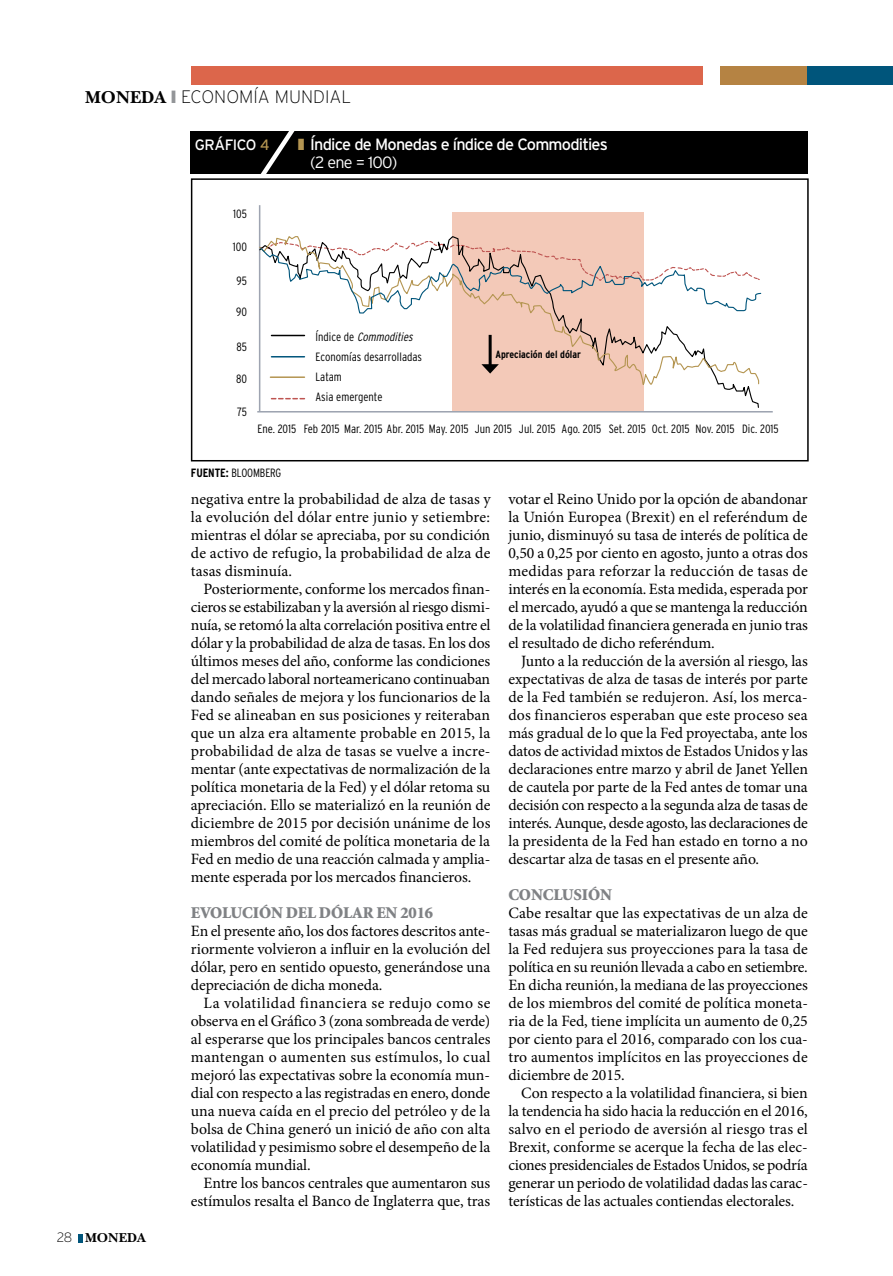
<style>
.page{position:relative;width:893px;height:1276px;background:#fff}
.page>*{position:absolute;margin:0;border:0;box-sizing:border-box;transform-origin:0 0}
.t1{font:200 18px "Interstate";color:#000}
.t2{font:900 16.5px "Minion";letter-spacing:-.005em;color:#808285}
.t3{font:16.35px "Interstate Mono";letter-spacing:-.05em;color:#fff}
.t4{font:300 16.35px "Interstate";letter-spacing:-.05em;color:#fff}
.t5{font:15.75px/18px "Minion Pro";letter-spacing:-.005em;color:#000;text-align:justify}
.t6{font:15px "Interstate Mono";letter-spacing:-.03em;color:#fff}
.t7{font:13.5px "New Baskerville Bold SC";color:#000}
.t8{font:300 condensed 12px/19.2px "Interstate";color:#000}
.t9{font:italic 300 condensed 12px "Interstate";color:#000}
.t10{font:700 condensed 10.5px "Interstate";color:#000}
.s1{font-family:"New Baskerville Bold SC";font-weight:400}
.s2{color:#939598}
.s3{color:#b49551}
.s4{font-style:normal}
.s5{font-family:"Interstate";font-weight:200}
.s6{font-weight:700}
</style>
<div class="page">
<div style="left:191px;top:67px;width:511px;height:18px;background:#dc664b"></div>
<div style="left:721px;top:67px;width:87px;height:18px;background:#b58343"></div>
<div style="left:808px;top:67px;width:85px;height:18px;background:#00557b"></div>
<div style="left:191px;top:132px;width:617px;height:42px;background:#000"></div>
<svg style="left:252px;top:131px;width:49px;height:43px"></svg>
<div style="left:191px;top:178px;width:618px;height:283px;border:2px solid #000"></div>
<hr style="left:259px;top:205px;width:1px;height:207px;background:#9ea4b1">
<hr style="left:257px;top:411px;width:516px;height:1px;background:#9ea4b1">
<svg style="left:258px;top:213px;width:501px;height:196px"></svg>
<svg style="left:258px;top:235px;width:502px;height:169px"></svg>
<svg style="left:259px;top:240px;width:503px;height:82px"></svg>
<svg style="left:79px;top:1234px;width:4px;height:8px"></svg>
<p class="t1" style="left:85px;top:87px;width:268px"><span class="s1">MONEDA</span> <span class="s2">❙</span> ECONOMÍA MUNDIAL</p>
<p class="t6" style="left:195px;top:137px;width:76px">gráfico <span class="s3">4</span></p>
<p class="t3" style="left:298px;top:135px;width:312px"><span class="s3">❚</span> Índice de Monedas e índice de Commodities</p>
<p class="t4" style="left:310px;top:153px;width:89px">(2 ene = 100)</p>
<p class="t8" style="left:233px;top:204px;width:15px">105</p>
<p class="t8" style="left:233px;top:237px;width:16px">100</p>
<p class="t8" style="left:237px;top:271px;width:12px">95</p>
<p class="t8" style="left:236px;top:302px;width:12px">90</p>
<p class="t8" style="left:237px;top:337px;width:12px">85</p>
<p class="t8" style="left:236px;top:369px;width:12px">80</p>
<p class="t8" style="left:237px;top:402px;width:11px">75</p>
<p class="t9" style="left:315px;top:330px;width:102px"><span class="s4">Ín d i c e d e</span> Commodities</p>
<p class="t8" style="left:315px;top:347px;width:108px">Economías desarrolladas<br>Latam</p>
<p class="t8" style="left:315px;top:387px;width:68px">Asia emergente</p>
<p class="t10" style="left:495px;top:348px;width:87px">Apreciación del dólar</p>
<p class="t8" style="left:257px;top:419px;width:523px">Ene. 2015 Feb 2015 Mar. 2015 Abr. 2015 May. 2015 Jun 2015 Jul. 2015 Ago. 2015 Set. 2015 Oct. 2015 Nov. 2015 Dic. 2015</p>
<p class="t7" style="left:57px;top:1230px;width:90px"><span class="s5">28</span> MONEDA</p>
<p class="t8" style="left:191px;top:463px;width:58px"><span class="s6">Fuente:</span> Bloomber</p>
<p class="t8" style="left:276px;top:463px;width:7px">g</p>
<p class="t5" style="left:191px;top:490px;width:301px">negativa entre la probabilidad de alza de tasas y la evolución del dólar entre junio y setiembre: mientras el dólar se apreciaba, por su condición de activo de refugio, la probabilidad de alza de tasas disminuía.</p>
<p class="t5" style="left:191px;top:580px;width:301px;text-indent:13px">Posteriormente, conforme los mercados finan&shy;cieros se estabilizaban y la aversión al riesgo dismi&shy;nuía, se retomó la alta correlación positiva entre el dólar y la probabilidad de alza de tasas. En los dos últimos meses del año, conforme las condiciones del mercado laboral norteamericano continuaban dando señales de mejora y los funcionarios de la Fed se alineaban en sus posiciones y reiteraban que un alza era altamente probable en 2015, la probabilidad de alza de tasas se vuelve a incre&shy;mentar (ante expectativas de normalización de la política monetaria de la Fed) y el dólar retoma su apreciación. Ello se materializó en la reunión de diciembre de 2015 por decisión unánime de los miembros del comité de política monetaria de la Fed en medio de una reacción calmada y amplia&shy;mente esperada por los mercados financieros.</p>
<p class="t2" style="left:191px;top:904px;width:12px">EVOLUCIÓN</p>
<p class="t2" style="left:286px;top:904px;width:12px">DEL</p>
<p class="t2" style="left:319px;top:904px;width:12px">DÓLA</p>
<p class="t2" style="left:363px;top:904px;width:72px">R EN 2016</p>
<p class="t5" style="left:191px;top:922px;width:301px">En el presente año, los dos factores descritos ante&shy;riormente volvieron a influir en la evolución del dólar, pero en sentido opuesto, generándose una depreciación de dicha moneda.</p>
<p class="t5" style="left:191px;top:994px;width:301px;text-indent:13px">La volatilidad financiera se redujo como se observa en el Gráfico 3 (zona sombreada de verde) al esperarse que los principales bancos centrales mantengan o aumenten sus estímulos, lo cual mejoró las expectativas sobre la economía mun&shy;dial con respecto a las registradas en enero, donde una nueva caída en el precio del petróleo y de la bolsa de China generó un inició de año con alta volatilidad y pesimismo sobre el desempeño de la economía mundial.</p>
<p class="t5" style="left:191px;top:1174px;width:301px;text-align:right">Entre los bancos centrales que aumentaron sus estímulos resalta el Banco de Inglaterra que, tras</p>
<p class="t5" style="left:508px;top:490px;width:301px">votar el Reino Unido por la opción de abandonar la Unión Europea (Brexit) en el referéndum de junio, disminuyó su tasa de interés de política de 0,50 a 0,25 por ciento en agosto, junto a otras dos medidas para reforzar la reducción de tasas de interés en la economía. Esta medida, esperada por el mercado, ayudó a que se mantenga la reducción de la volatilidad financiera generada en junio tras el resultado de dicho referéndum.</p>
<p class="t5" style="left:508px;top:652px;width:301px;text-indent:13px">Junto a la reducción de la aversión al riesgo, las expectativas de alza de tasas de interés por parte de la Fed también se redujeron. Así, los merca&shy;dos financieros esperaban que este proceso sea más gradual de lo que la Fed proyectaba, ante los datos de actividad mixtos de Estados Unidos y las declaraciones entre marzo y abril de Janet Yellen de cautela por parte de la Fed antes de tomar una decisión con respecto a la segunda alza de tasas de interés. Aunque, desde agosto, las declaraciones de la presidenta de la Fed han estado en torno a no descartar alza de tasas en el presente año.</p>
<p class="t2" style="left:508px;top:886px;width:105px">Conclusión</p>
<p class="t5" style="left:508px;top:904px;width:301px">Cabe resaltar que las expectativas de un alza de tasas más gradual se materializaron luego de que la Fed redujera sus proyecciones para la tasa de política en su reunión llevada a cabo en setiembre.<br>En dicha reunión, la mediana de las proyecciones de los miembros del comité de política moneta&shy;ria de la Fed, tiene implícita un aumento de 0,25 por ciento para el 2016, comparado con los cua&shy;tro aumentos implícitos en las proyecciones de diciembre de 2015.</p>
<p class="t5" style="left:508px;top:1084px;width:301px;text-indent:13px">Con respecto a la volatilidad financiera, si bien la tendencia ha sido hacia la reducción en el 2016, salvo en el periodo de aversión al riesgo tras el Brexit, conforme se acerque la fecha de las elec&shy;ciones presidenciales de Estados Unidos, se podría generar un periodo de volatilidad dadas las carac&shy;terísticas de las actuales contiendas electorales.</p>
</div>
